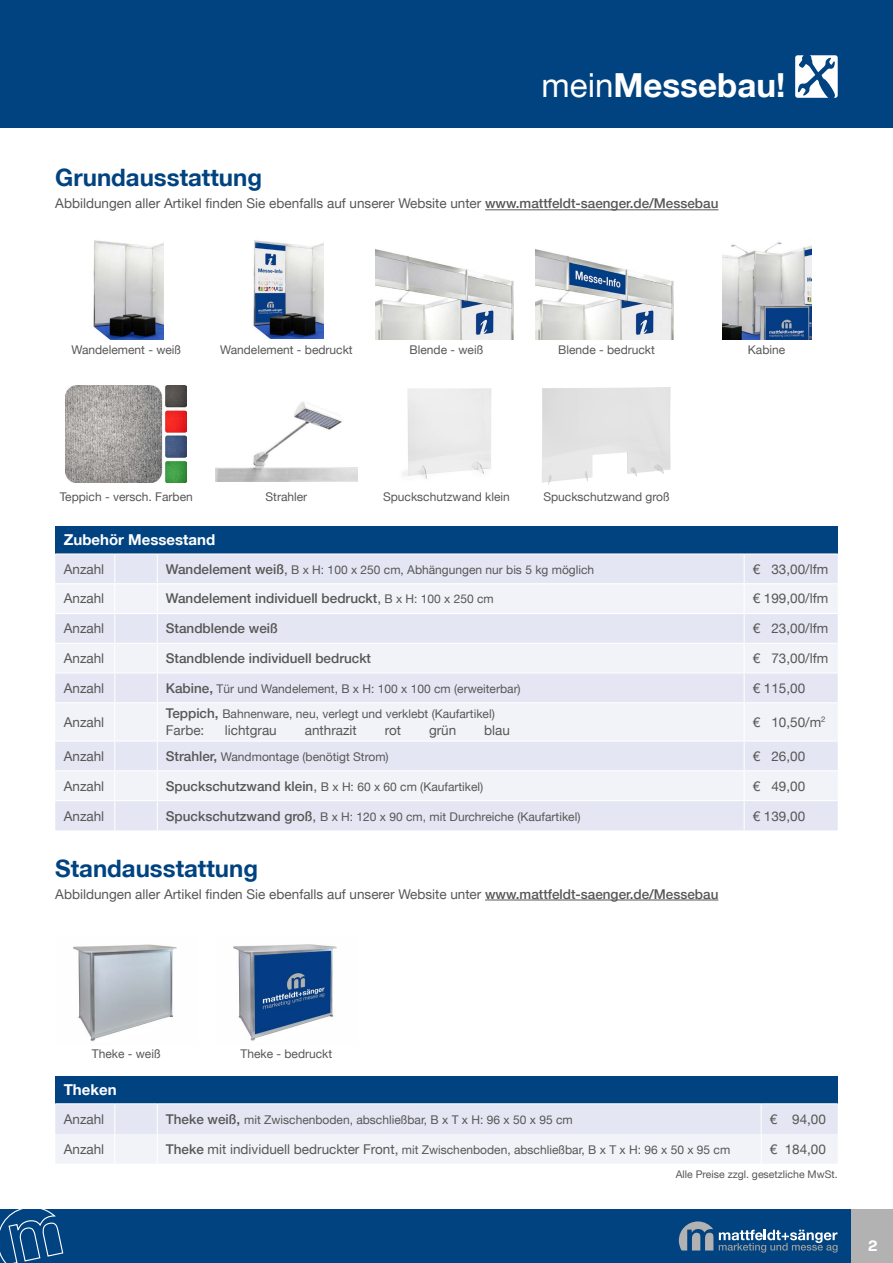
<style>
.page{position:relative;width:893px;height:1263px;background:#fff}
.page>*{position:absolute;margin:0;border:0;box-sizing:border-box;transform-origin:0 0}
.t1{font:700 33.15px "Helvetica Neue LT";color:#fff}
.t2{font:700 24px "Helvetica Neue LT";color:#004380}
.t3{font:600 16.5px "Paralucent";color:#fff}
.t4{font:700 15px "Helvetica Neue LT";color:#fff}
.t5{font:13.5px "Helvetica Neue LT";color:#575756}
.t6{font:500 13.5px "Helvetica Neue LT";color:#575756}
.t7{font:12px "Helvetica Neue LT";color:#575756}
.t8{font:10.5px "Helvetica Neue LT";color:#575756}
.s1{font-weight:400}
.s2{font-weight:500}
.s3{font-weight:500;font-size:13.5px}
.s4{font-size:13.5px}
.s5{font-weight:400;font-size:12px}
</style>
<div class="page">
<div style="left:0;top:1209px;width:893px;height:54px;background:#004380"></div>
<svg style="left:0;top:1209px;width:64px;height:54px"></svg>
<div style="left:0;top:0;width:893px;height:128px;background:#004380"></div>
<svg style="left:795px;top:55px;width:43px;height:43px"></svg>
<svg style="left:679px;top:1221px;width:34px;height:29px"></svg>
<svg style="left:719px;top:1230px;width:119px;height:22px"></svg>
<div style="left:851px;top:1209px;width:42px;height:54px;background:#b3b2b2"></div>
<img style="left:93px;top:240px;width:71px;height:99px">
<img style="left:722px;top:241px;width:89px;height:99px">
<img style="left:402px;top:388px;width:90px;height:91px">
<img style="left:375px;top:249px;width:139px;height:90px">
<img style="left:215px;top:401px;width:142px;height:81px">
<img style="left:253px;top:240px;width:71px;height:99px">
<img style="left:66px;top:385px;width:121px;height:97px">
<img style="left:542px;top:387px;width:129px;height:98px">
<img style="left:535px;top:249px;width:139px;height:90px">
<hr style="left:485px;top:209px;width:233px;height:1px;background:#575756">
<div style="left:55px;top:526px;width:783px;height:28px;background:#004380"></div>
<div style="left:55px;top:555px;width:783px;height:275px;background:#e4e7f3"></div>
<svg style="left:55px;top:584px;width:783px;height:216px;fill:#f2f3f9"></svg>
<hr style="left:55px;top:583px;width:60px;height:1px;background:#fff">
<hr style="left:115px;top:583px;width:42px;height:1px;background:#fff">
<hr style="left:157px;top:583px;width:587px;height:1px;background:#fff">
<hr style="left:744px;top:583px;width:94px;height:1px;background:#fff">
<hr style="left:55px;top:613px;width:60px;height:1px;background:#fff">
<hr style="left:115px;top:613px;width:42px;height:1px;background:#fff">
<hr style="left:157px;top:613px;width:587px;height:1px;background:#fff">
<hr style="left:744px;top:613px;width:94px;height:1px;background:#fff">
<hr style="left:55px;top:643px;width:60px;height:1px;background:#fff">
<hr style="left:115px;top:643px;width:42px;height:1px;background:#fff">
<hr style="left:157px;top:643px;width:587px;height:1px;background:#fff">
<hr style="left:744px;top:643px;width:94px;height:1px;background:#fff">
<hr style="left:55px;top:673px;width:60px;height:1px;background:#fff">
<hr style="left:115px;top:673px;width:42px;height:1px;background:#fff">
<svg style="left:114px;top:555px;width:1px;height:147px"></svg>
<hr style="left:157px;top:673px;width:587px;height:1px;background:#fff">
<svg style="left:157px;top:555px;width:1px;height:147px"></svg>
<hr style="left:744px;top:673px;width:94px;height:1px;background:#fff">
<svg style="left:744px;top:555px;width:1px;height:147px"></svg>
<hr style="left:55px;top:702px;width:60px;height:1px;background:#fff">
<hr style="left:115px;top:702px;width:42px;height:1px;background:#fff">
<hr style="left:114px;top:703px;width:1px;height:38px;background:#fff">
<hr style="left:157px;top:702px;width:587px;height:1px;background:#fff">
<hr style="left:157px;top:703px;width:1px;height:38px;background:#fff">
<hr style="left:744px;top:702px;width:94px;height:1px;background:#fff">
<hr style="left:744px;top:703px;width:1px;height:38px;background:#fff">
<hr style="left:55px;top:741px;width:60px;height:1px;background:#fff">
<hr style="left:115px;top:741px;width:42px;height:1px;background:#fff">
<hr style="left:157px;top:741px;width:587px;height:1px;background:#fff">
<hr style="left:744px;top:741px;width:94px;height:1px;background:#fff">
<hr style="left:55px;top:770px;width:60px;height:1px;background:#fff">
<hr style="left:115px;top:770px;width:42px;height:1px;background:#fff">
<hr style="left:157px;top:770px;width:587px;height:1px;background:#fff">
<hr style="left:744px;top:770px;width:94px;height:1px;background:#fff">
<hr style="left:55px;top:800px;width:60px;height:1px;background:#fff">
<hr style="left:115px;top:800px;width:42px;height:1px;background:#fff">
<svg style="left:114px;top:742px;width:1px;height:88px"></svg>
<hr style="left:157px;top:800px;width:587px;height:1px;background:#fff">
<svg style="left:157px;top:742px;width:1px;height:88px"></svg>
<hr style="left:744px;top:800px;width:94px;height:1px;background:#fff">
<svg style="left:744px;top:742px;width:1px;height:88px"></svg>
<img style="left:73px;top:944px;width:104px;height:98px">
<img style="left:233px;top:944px;width:104px;height:97px">
<hr style="left:485px;top:900px;width:233px;height:1px;background:#575756">
<div style="left:55px;top:1076px;width:783px;height:28px;background:#004380"></div>
<div style="left:55px;top:1104px;width:783px;height:59px;background:#eceef6"></div>
<hr style="left:114px;top:1104px;width:1px;height:30px;background:#fff">
<hr style="left:157px;top:1104px;width:1px;height:30px;background:#fff">
<hr style="left:761px;top:1104px;width:1px;height:30px;background:#fff">
<hr style="left:114px;top:1134px;width:1px;height:30px;background:#fff">
<hr style="left:157px;top:1134px;width:1px;height:30px;background:#fff">
<hr style="left:761px;top:1134px;width:1px;height:30px;background:#fff">
<hr style="left:55px;top:1103px;width:60px;height:1px;background:#fff">
<hr style="left:115px;top:1103px;width:42px;height:1px;background:#fff">
<hr style="left:157px;top:1103px;width:604px;height:1px;background:#fff">
<hr style="left:761px;top:1103px;width:77px;height:1px;background:#fff">
<h1 class="t1" style="left:542px;top:65px;width:245px"><span class="s1">mein</span>Messebau!</h1>
<h2 class="t2" style="left:55px;top:163px;width:208px">Grundausstattung</h2>
<p class="t5" style="left:55px;top:196px;width:665px">Abbildungen aller Artikel finden Sie ebenfalls auf unserer Website unter <span class="s2">www.mattfeldt-saenger.de/Messebau</span></p>
<p class="t7" style="left:71px;top:343px;width:111px">Wandelement - weiß</p>
<p class="t7" style="left:748px;top:343px;width:39px">Kabine</p>
<p class="t7" style="left:410px;top:343px;width:75px">Blende - weiß</p>
<p class="t7" style="left:220px;top:343px;width:134px">Wandelement - bedruckt</p>
<p class="t7" style="left:558px;top:343px;width:98px">Blende - bedruckt</p>
<p class="t7" style="left:60px;top:489px;width:135px">Teppich - versch. Farben</p>
<p class="t7" style="left:543px;top:489px;width:128px">Spuckschutzwand groß</p>
<p class="t7" style="left:265px;top:489px;width:43px">Strahler</p>
<p class="t7" style="left:383px;top:489px;width:128px">Spuckschutzwand klein</p>
<p class="t4" style="left:64px;top:531px;width:153px">Zubehör Messestand</p>
<p class="t5" style="left:64px;top:561px;width:42px">Anzahl</p>
<p class="t7" style="left:166px;top:562px;width:430px"><span class="s3">Wandelement weiß</span><span class="s4">,</span> B x H: 100 x 250 cm, Abhängungen nur bis 5 kg möglich</p>
<p class="t5" style="left:753px;top:561px;width:77px">€ 33,00/lfm</p>
<p class="t5" style="left:64px;top:591px;width:42px">Anzahl</p>
<p class="t6" style="left:166px;top:591px;width:330px">Wandelement individuell bedruckt<span class="s1">,</span> <span class="s5">B x H: 100 x 250 cm</span></p>
<p class="t5" style="left:753px;top:591px;width:77px">€ 199,00/lfm</p>
<p class="t5" style="left:64px;top:620px;width:42px">Anzahl</p>
<p class="t6" style="left:166px;top:620px;width:114px">Standblende weiß</p>
<p class="t5" style="left:753px;top:620px;width:77px">€ 23,00/lfm</p>
<p class="t5" style="left:64px;top:650px;width:42px">Anzahl</p>
<p class="t6" style="left:166px;top:650px;width:207px">Standblende individuell bedruckt</p>
<p class="t5" style="left:753px;top:650px;width:77px">€ 73,00/lfm</p>
<p class="t5" style="left:64px;top:680px;width:42px">Anzahl</p>
<p class="t7" style="left:166px;top:681px;width:356px"><span class="s3">Kabine,</span> Tür und Wandelement, B x H: 100 x 100 cm (erweiterbar)</p>
<p class="t5" style="left:753px;top:680px;width:54px">€ 115,00</p>
<p class="t5" style="left:64px;top:714px;width:42px">Anzahl</p>
<p class="t7" style="left:166px;top:707px;width:331px"><span class="s3">Teppich,</span> Bahnenware, neu, verlegt und verklebt (Kaufartikel)</p>
<p class="t5" style="left:166px;top:722px;width:40px">Farbe:</p>
<p class="t5" style="left:225px;top:722px;width:54px">lichtgrau</p>
<p class="t5" style="left:305px;top:722px;width:53px">anthrazit</p>
<p class="t5" style="left:385px;top:722px;width:18px">rot</p>
<p class="t5" style="left:429px;top:722px;width:29px">grün</p>
<p class="t5" style="left:484px;top:722px;width:27px">blau</p>
<p class="t5" style="left:753px;top:714px;width:74px">€ 10,50/m<sup>2</sup></p>
<p class="t5" style="left:64px;top:748px;width:42px">Anzahl</p>
<p class="t7" style="left:166px;top:749px;width:224px"><span class="s3">Strahler,</span> Wandmontage (benötigt Strom)</p>
<p class="t5" style="left:753px;top:748px;width:54px">€ 26,00</p>
<p class="t5" style="left:64px;top:778px;width:42px">Anzahl</p>
<p class="t7" style="left:166px;top:779px;width:319px"><span class="s3">Spuckschutzwand klein</span><span class="s4">,</span> B x H: 60 x 60 cm (Kaufartikel)</p>
<p class="t5" style="left:753px;top:778px;width:54px">€ 49,00</p>
<p class="t5" style="left:64px;top:808px;width:42px">Anzahl</p>
<p class="t7" style="left:166px;top:809px;width:416px"><span class="s3">Spuckschutzwand groß</span><span class="s4">,</span> B x H: 120 x 90 cm, mit Durchreiche (Kaufartikel)</p>
<p class="t5" style="left:753px;top:808px;width:54px">€ 139,00</p>
<h2 class="t2" style="left:55px;top:853px;width:204px">Standausstattung</h2>
<p class="t5" style="left:55px;top:886px;width:665px">Abbildungen aller Artikel finden Sie ebenfalls auf unserer Website unter <span class="s2">www.mattfeldt-saenger.de/Messebau</span></p>
<p class="t7" style="left:92px;top:1047px;width:70px">Theke - weiß</p>
<p class="t7" style="left:240px;top:1047px;width:93px">Theke - bedruckt</p>
<p class="t4" style="left:64px;top:1081px;width:54px">Theken</p>
<p class="t5" style="left:64px;top:1111px;width:42px">Anzahl</p>
<p class="t7" style="left:166px;top:1112px;width:408px"><span class="s3">Theke weiß,</span> mit Zwischenboden, abschließbar, B x T x H: 96 x 50 x 95 cm</p>
<p class="t5" style="left:770px;top:1111px;width:58px">€ 94,00</p>
<p class="t5" style="left:64px;top:1141px;width:42px">Anzahl</p>
<p class="t7" style="left:166px;top:1142px;width:566px"><span class="s3">Theke</span> <span class="s4">mit individuell bedruckter Front,</span> mit Zwischenboden, abschließbar, B x T x H: 96 x 50 x 95 cm</p>
<p class="t5" style="left:770px;top:1141px;width:58px">€ 184,00</p>
<p class="t8" style="left:676px;top:1167px;width:163px">Alle Preise zzgl. gesetzliche MwSt.</p>
<h3 class="t3" style="left:868px;top:1235px;width:11px">2</h3>
</div>
